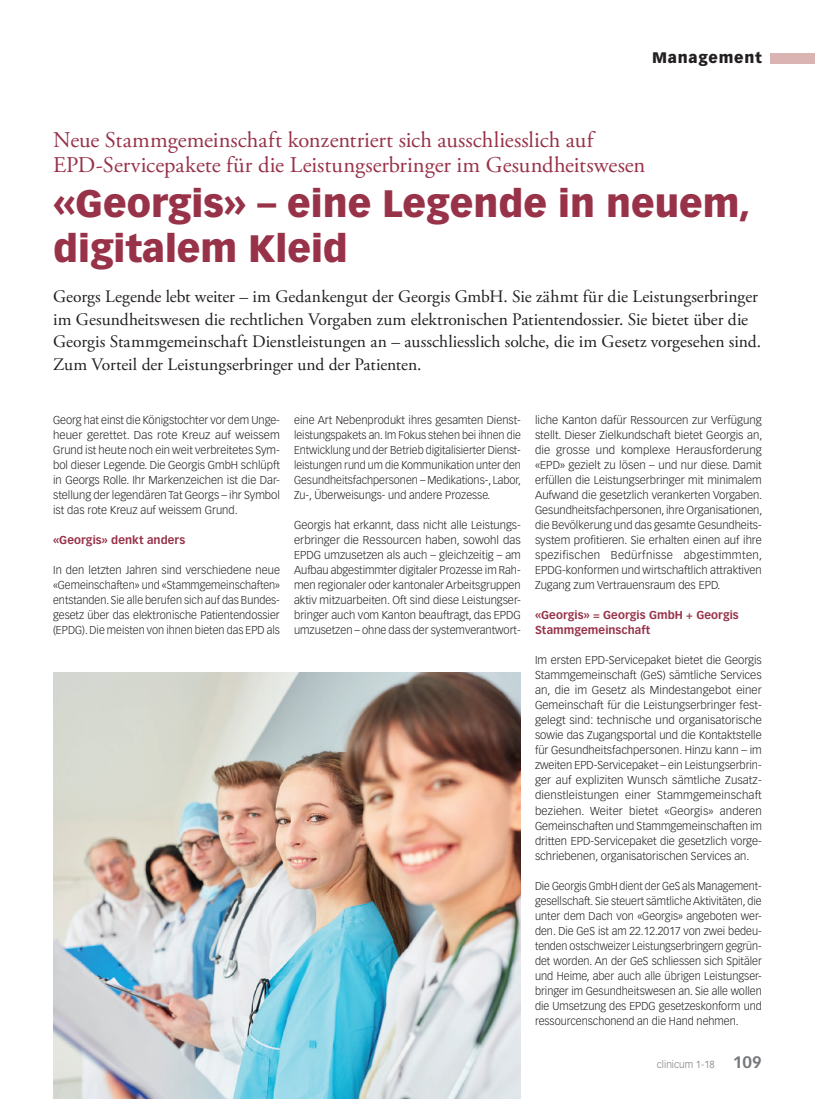
<style>
.page{position:relative;width:815px;height:1099px;background:#fff}
.page>*{position:absolute;margin:0;border:0;box-sizing:border-box;transform-origin:0 0}
.Titel_MM{font:900 37.5px/45px "Vectora LT Std";color:#983249}
.Obertitel_MM{font:22.5px/25px "Adobe Garamond Pro";color:#983249}
.Lead{font:17.5px/22.5px "Adobe Garamond Pro";color:#231f20}
.t1{font:900 15px "Vectora LT Std";letter-spacing:.05em;color:#231f20}
.Lauftext{font:300 11.25px/15px "Vectora LT Std";color:#231f20;text-align:justify}
.Lauftext-2{font:300 11.25px/15px "Vectora LT Std";color:#231f20;text-align:justify;scale:.95 1}
.ZT_MM{font:700 11.25px/15px "Vectora LT Std";letter-spacing:.005em;color:#983249}
.t2{font:300 10px "Vectora LT Std";color:#76787b}
.s1{font-weight:700;font-size:16.25px}
</style>
<div class="page">
<div style="left:770px;top:53px;width:45px;height:10px;background:#d9b4b3"></div>
<img style="left:53px;top:672px;width:468px;height:426px">
<h3 class="t1" style="left:652px;top:49px;width:111px">Management</h3>
<p class="Obertitel_MM" style="left:53px;top:128px;width:594px">Neue Stammgemeinschaft konzentriert sich ausschliesslich auf<br>EPD-Servicepakete für die Leistungserbringer im Gesundheitswesen</p>
<p class="Titel_MM" style="left:53px;top:180px;width:699px">«Georgis» – eine Legende in neuem, digitalem Kleid</p>
<p class="Lead" style="left:53px;top:286px;width:710px">Georgs Legende lebt weiter – im Gedankengut der Georgis GmbH. Sie zähmt für die Leistungserbringer im Gesundheitswesen die rechtlichen Vorgaben zum elektronischen Patientendossier. Sie bietet über die Georgis Stammgemeinschaft Dienstleistungen an – ausschliesslich solche, die im Gesetz vorgesehen sind.<br>Zum Vorteil der Leistungserbringer und der Patienten.</p>
<p class="Lauftext" style="left:53px;top:413px;width:228px">Georg hat einst die Königstochter vor dem Unge&shy;heuer gerettet. Das rote Kreuz auf weissem Grund ist heute noch ein weit verbreitetes Sym&shy;bol dieser Legende. Die Georgis GmbH schlüpft in Georgs Rolle. Ihr Markenzeichen ist die Dar&shy;stellung der legendären Tat Georgs – ihr Symbol ist das rote Kreuz auf weissem Grund.</p>
<p class="ZT_MM" style="left:53px;top:533px;width:134px">«Georgis» denkt anders</p>
<p class="Lauftext" style="left:53px;top:563px;width:228px">In den letzten Jahren sind verschiedene neue «Gemeinschaften» und «Stammgemeinschaften» entstanden. Sie alle berufen sich auf das Bundes&shy;gesetz über das elektronische Patientendossier (EPDG). Die meisten von ihnen bieten das EPD als</p>
<p class="Lauftext" style="left:294px;top:413px;width:228px">eine Art Nebenprodukt ihres gesamten Dienst&shy;leistungspakets an. Im Fokus stehen bei ihnen die Entwicklung und der Betrieb digitalisierter Dienst&shy;leistungen rund um die Kommunikation unter den Gesundheitsfachpersonen – Medikations-, Labor, Zu-, Überweisungs- und andere Prozesse.</p>
<p class="Lauftext" style="left:294px;top:518px;width:228px">Georgis hat erkannt, dass nicht alle Leistungs&shy;erbringer die Ressourcen haben, sowohl das EPDG umzusetzen als auch – gleichzeitig – am Aufbau abgestimmter digitaler Prozesse im Rah&shy;men regionaler oder kantonaler Arbeitsgruppen aktiv mitzuarbeiten. Oft sind diese Leistungser&shy;bringer auch vom Kanton beauftragt, das EPDG umzusetzen – ohne dass der systemverantwort-</p>
<p class="Lauftext" style="left:535px;top:413px;width:229px">liche Kanton dafür Ressourcen zur Verfügung stellt. Dieser Zielkundschaft bietet Georgis an, die grosse und komplexe Herausforderung «EPD» gezielt zu lösen – und nur diese. Damit erfüllen die Leistungserbringer mit minimalem Aufwand die gesetzlich verankerten Vorgaben.<br>Gesundheitsfachpersonen, ihre Organisationen, die Bevölkerung und das gesamte Gesundheits&shy;system profitieren. Sie erhalten einen auf ihre spezifischen Bedürfnisse abgestimmten, EPDG-konformen und wirtschaftlich attraktiven Zugang zum Vertrauensraum des EPD.</p>
<p class="ZT_MM" style="left:535px;top:608px;width:205px">«Georgis» = Georgis GmbH + Georgis<br>Stammgemeinschaft</p>
<p class="Lauftext" style="left:535px;top:653px;width:228px">Im ersten EPD-Servicepaket bietet die Georgis Stammgemeinschaft (GeS) sämtliche Services an, die im Gesetz als Mindestangebot einer Gemeinschaft für die Leistungserbringer fest&shy;gelegt sind: technische und organisatorische sowie das Zugangsportal und die Kontaktstelle für Gesundheitsfachpersonen. Hinzu kann – im zweiten EPD-Servicepaket – ein Leistungserbrin&shy;ger auf expliziten Wunsch sämtliche Zusatz&shy;dienstleistungen einer Stammgemeinschaft beziehen. Weiter bietet «Georgis» anderen Gemeinschaften und Stammgemeinschaften im dritten EPD-Servicepaket die gesetzlich vorge&shy;schriebenen, organisatorischen Services an.</p>
<p class="Lauftext-2" style="left:535px;top:878px;width:240px">Die Georgis GmbH dient der GeS als Management&shy;gesellschaft. Sie steuert sämtliche Aktivitäten, die unter dem Dach von «Georgis» angeboten wer&shy;den. Die GeS ist am 22.12.2017 von zwei bedeu&shy;tenden ostschweizer Leistungserbringern gegrün&shy;det worden. An der GeS schliessen sich Spitäler und Heime, aber auch alle übrigen Leistungser&shy;bringer im Gesundheitswesen an. Sie alle wollen die Umsetzung des EPDG gesetzeskonform und ressourcenschonend an die Hand nehmen.</p>
<p class="t2" style="left:657px;top:1058px;width:106px">clinicum 1-18 <span class="s1">109</span></p>
</div>
